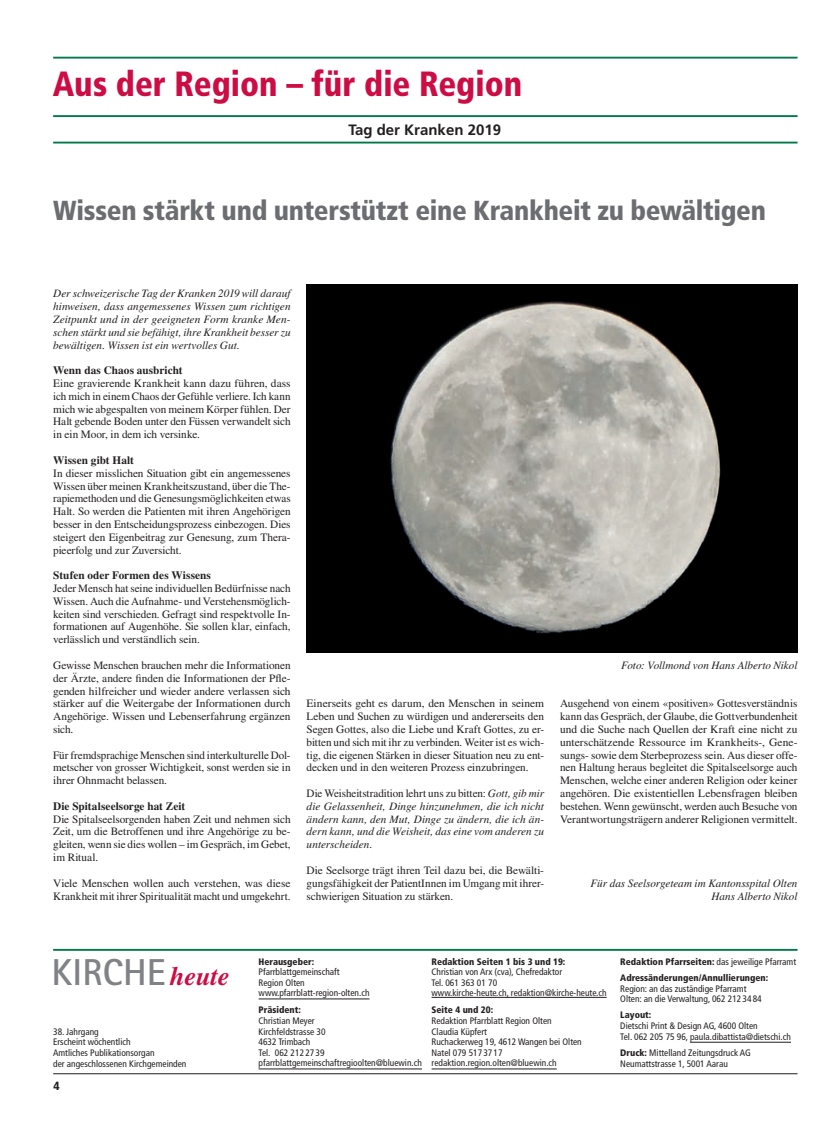
<style>
.page{position:relative;width:833px;height:1134px;background:#fff}
.page>*{position:absolute;margin:0;border:0;box-sizing:border-box;transform-origin:0 0}
.t1{font:700 37.5px "Rotis Sans Serif";letter-spacing:.005em;color:#808285}
.t2{font:900 condensed 35px "Frutiger";color:#cd0c44;scale:.95 1}
.t3{font:900 condensed 27.5px "Frutiger";letter-spacing:-.01em;color:#6c6d70}
.t4{font:700 15px "Frutiger";color:#231f20}
.t5{font:900 condensed 11.88px "Frutiger";color:#231f20}
.t6{font:11.25px/12.8px "Times";letter-spacing:-.005em;color:#231f20;text-align:justify}
.t7{font:italic 11.25px/12.9px "Times";letter-spacing:-.005em;color:#231f20;text-align:justify}
.t8{font:700 11.25px "Times";letter-spacing:.005em;color:#231f20}
.t9{font:condensed 9.38px/10.6px "Frutiger";color:#231f20}
.t10{font:900 condensed 9.38px/16.4px "Frutiger";color:#231f20}
.s1{font-style:normal}
.s2{font-family:"Times";font-style:italic;font-size:26.25px;color:#cd0c44}
.s3{font-weight:400}
.s4{font-weight:900}
</style>
<div class="page">
<hr style="left:53px;top:1073px;width:744px;height:1px;background:#231f20">
<hr style="left:53px;top:949px;width:744px;height:2px;background:#00794a">
<hr style="left:258px;top:999px;width:111px;height:1px;background:#231f20">
<hr style="left:258px;top:1069px;width:164px;height:1px;background:#231f20">
<hr style="left:690px;top:1042px;width:101px;height:1px;background:#231f20">
<hr style="left:431px;top:997px;width:175px;height:1px;background:#231f20">
<hr style="left:431px;top:1069px;width:126px;height:1px;background:#231f20">
<hr style="left:53px;top:57px;width:744px;height:2px;background:#00794a">
<hr style="left:53px;top:115px;width:744px;height:2px;background:#00794a">
<hr style="left:53px;top:142px;width:744px;height:2px;background:#00794a">
<img style="left:306px;top:284px;width:491px;height:369px">
<h2 class="t2" style="left:53px;top:63px;width:495px">Aus der Region – für die Region</h2>
<h3 class="t4" style="left:348px;top:121px;width:154px">Tag der Kranken 2019</h3>
<h3 class="t3" style="left:53px;top:194px;width:714px">Wissen stärkt und unterstützt eine Krankheit zu bewältigen</h3>
<p class="t7" style="left:53px;top:287px;width:239px">Der schweizerische Tag der Kranken 2019 will darauf hinweisen, dass angemessenes Wissen zum richtigen Zeitpunkt und in der geeigneten Form kranke Men&shy;schen stärkt und sie befähigt, ihre Krankheit besser zu bewältigen. Wissen ist ein wertvolles Gut.</p>
<p class="t8" style="left:53px;top:364px;width:131px">Wenn das Chaos ausbricht</p>
<p class="t6" style="left:53px;top:377px;width:239px">Eine gravierende Krankheit kann dazu führen, dass ich mich in einem Chaos der Gefühle verliere. Ich kann mich wie abgespalten von meinem Körper fühlen. Der Halt gebende Boden unter den Füssen verwandelt sich in ein Moor, in dem ich versinke.</p>
<p class="t8" style="left:53px;top:453px;width:82px">Wissen gibt Halt</p>
<p class="t6" style="left:53px;top:466px;width:239px">In dieser misslichen Situation gibt ein angemessenes Wissen über meinen Krankheitszustand, über die The&shy;rapiemethoden und die Genesungsmöglichkeiten etwas Halt. So werden die Patienten mit ihren Angehörigen besser in den Entscheidungsprozess einbezogen. Dies steigert den Eigenbeitrag zur Genesung, zum Thera&shy;pieerfolg und zur Zuversicht.</p>
<p class="t8" style="left:53px;top:569px;width:159px">Stufen oder Formen des Wissens</p>
<p class="t6" style="left:53px;top:582px;width:239px">Jeder Mensch hat seine individuellen Bedürfnisse nach Wissen. Auch die Aufnahme- und Verstehensmöglich&shy;keiten sind verschieden. Gefragt sind respektvolle In&shy;formationen auf Augenhöhe. Sie sollen klar, einfach, verlässlich und verständlich sein.</p>
<p class="t6" style="left:53px;top:659px;width:239px">Gewisse Menschen brauchen mehr die Informationen der Ärzte, andere finden die Informationen der Pfle&shy;genden hilfreicher und wieder andere verlassen sich stärker auf die Weitergabe der Informationen durch Angehörige. Wissen und Lebenserfahrung ergänzen sich.</p>
<p class="t6" style="left:53px;top:748px;width:239px">Für fremdsprachige Menschen sind interkulturelle Dol&shy;metscher von grosser Wichtigkeit, sonst werden sie in ihrer Ohnmacht belassen.</p>
<p class="t8" style="left:53px;top:799px;width:134px">Die Spitalseelsorge hat Zeit</p>
<p class="t6" style="left:53px;top:812px;width:239px">Die Spitalseelsorgenden haben Zeit und nehmen sich Zeit, um die Betroffenen und ihre Angehörige zu be&shy;gleiten, wenn sie dies wollen – im Gespräch, im Gebet, im Ritual.</p>
<p class="t6" style="left:53px;top:876px;width:239px">Viele Menschen wollen auch verstehen, was diese<br>Krankheit mit ihrer Spiritualität macht und umgekehrt.</p>
<p class="t6" style="left:306px;top:697px;width:239px">Einerseits geht es darum, den Menschen in seinem Leben und Suchen zu würdigen und andererseits den Segen Gottes, also die Liebe und Kraft Gottes, zu er&shy;bitten und sich mit ihr zu verbinden. Weiter ist es wich&shy;tig, die eigenen Stärken in dieser Situation neu zu ent&shy;decken und in den weiteren Prozess einzubringen.</p>
<p class="t7" style="left:306px;top:787px;width:239px"><span class="s1">Die Weisheitstradition lehrt uns zu bitten:</span> Gott, gib mir die Gelassenheit, Dinge hinzunehmen, die ich nicht ändern kann, den Mut, Dinge zu ändern, die ich än&shy;dern kann, und die Weisheit, das eine vom anderen zu unterscheiden.</p>
<p class="t6" style="left:306px;top:864px;width:239px">Die Seelsorge trägt ihren Teil dazu bei, die Bewälti&shy;gungsfähigkeit der PatientInnen im Umgang mit ihrer&shy;schwierigen Situation zu stärken.</p>
<p class="t7" style="left:621px;top:659px;width:178px">Foto: Vollmond von Hans Alberto Nikol</p>
<p class="t6" style="left:560px;top:697px;width:239px">Ausgehend von einem «positiven» Gottesverständnis kann das Gespräch, der Glaube, die Gottverbundenheit und die Suche nach Quellen der Kraft eine nicht zu unterschätzende Ressource im Krankheits-, Gene&shy;sungs- sowie dem Sterbeprozess sein. Aus dieser offe&shy;nen Haltung heraus begleitet die Spitalseelsorge auch Menschen, welche einer anderen Religion oder keiner angehören. Die existentiellen Lebensfragen bleiben bestehen. Wenn gewünscht, werden auch Besuche von Verantwortungsträgern anderer Religionen vermittelt.</p>
<p class="t7" style="left:590px;top:876px;width:208px;text-align:right">Für das Seelsorgeteam im Kantonsspital Olten<br>Hans Alberto Nikol</p>
<h1 class="t1" style="left:51px;top:948px;width:180px">KIRCHE <span class="s2">heute</span></h1>
<p class="t9" style="left:53px;top:1026px;width:135px">38. Jahrgang<br>Erscheint wöchentlich<br>Amtliches Publikationsorgan<br>der angeschlossenen Kirchgemeinden</p>
<p class="t5" style="left:53px;top:1078px;width:8px">4</p>
<p class="t10" style="left:258px;top:953px;width:57px">Herausgeber:</p>
<p class="t9" style="left:258px;top:967px;width:112px">Pfarrblattgemeinschaft<br>Region Olten www.pfarrblatt-region-olten.ch</p>
<p class="t10" style="left:258px;top:1002px;width:44px">Präsident:</p>
<p class="t9" style="left:258px;top:1015px;width:165px">Christian Meyer<br>Kirchfeldstrasse 30<br>4632 Trimbach<br>Tel. 062 212 27 39 pfarrblattgemeinschaftregioolten@bluewin.ch</p>
<p class="t10" style="left:431px;top:953px;width:135px">Redaktion Seiten 1 bis 3 und 19:</p>
<p class="t9" style="left:431px;top:967px;width:176px">Christian von Arx (cva), Chefredaktor<br>Tel. 061 363 01 70<br>www.kirche-heute.ch, redaktion@kirche-heute.ch</p>
<p class="t10" style="left:431px;top:1002px;width:63px">Seite 4 und 20:</p>
<p class="t9" style="left:431px;top:1015px;width:152px">Redaktion Pfarrblatt Region Olten<br>Claudia Küpfert<br>Ruchackerweg 19, 4612 Wangen bei Olten<br>Natel 079 517 37 17 redaktion.region.olten@bluewin.ch</p>
<p class="t10" style="left:620px;top:953px;width:177px">Redaktion Pfarrseiten: <span class="s3">das jeweilige Pfarramt<br></span>Adressänderungen/Annullierungen:</p>
<p class="t9" style="left:620px;top:983px;width:143px">Region: an das zuständige Pfarramt<br>Olten: an die Verwaltung, 062 212 34 84</p>
<p class="t10" style="left:620px;top:1007px;width:33px">Layout:</p>
<p class="t9" style="left:620px;top:1020px;width:172px">Dietschi Print &amp; Design AG, 4600 Olten<br>Tel. 062 205 75 96, paula.dibattista@dietschi.ch</p>
<p class="t9" style="left:620px;top:1047px;width:132px"><span class="s4">Druck:</span> Mittelland Zeitungsdruck AG<br>Neumattstrasse 1, 5001 Aarau</p>
</div>
